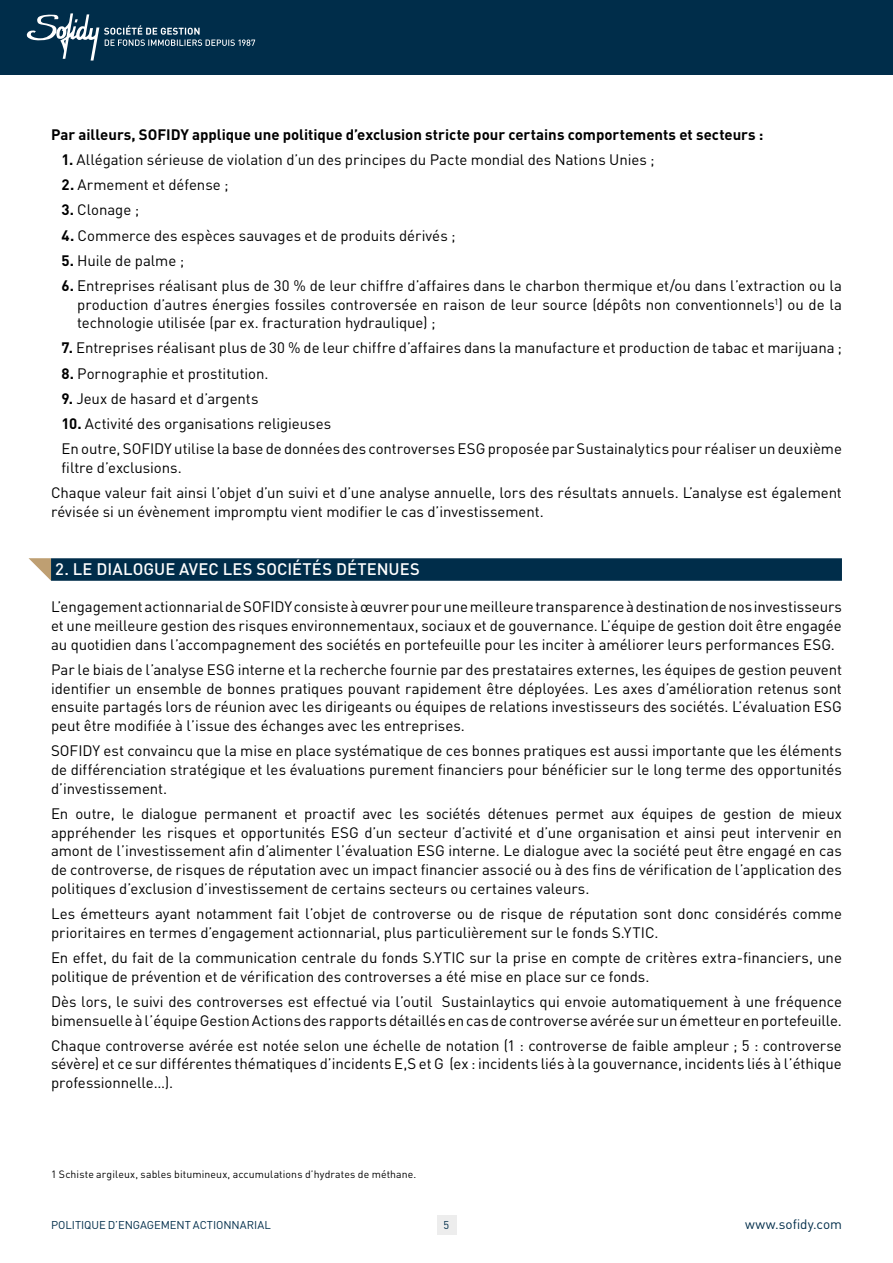
<style>
.page{position:relative;width:893px;height:1263px;background:#fff}
.page>*{position:absolute;margin:0;border:0;box-sizing:border-box;transform-origin:0 0}
.t1{font:500 16.5px "DIN";letter-spacing:.005em;color:#fff}
.t2{font:15px/18.8px "DIN";letter-spacing:-.005em;color:#000;text-align:justify}
.t3{font:700 15px "DIN";color:#000}
.t4{font:13.5px "DIN";color:#002d4a}
.t5{font:11.25px "DIN";letter-spacing:-.005em;color:#002d4a}
.t6{font:10.5px "DIN";letter-spacing:.01em;color:#000}
.s1{font-weight:700}
</style>
<div class="page">
<div style="left:0;top:0;width:893px;height:74px;background:#002d4a"></div>
<div style="left:51px;top:558px;width:791px;height:23px;background:#002d4a"></div>
<svg style="left:29px;top:558px;width:22px;height:23px"></svg>
<div style="left:437px;top:1216px;width:19px;height:19px;background:#ededed"></div>
<svg style="left:27px;top:13px;width:228px;height:48px"></svg>
<p class="t3" style="left:51px;top:125px;width:714px">Par ailleurs, SOFIDY applique une politique d’exclusion stricte pour certains comportements et secteurs :</p>
<p class="t2" style="left:62px;top:150px;width:595px"><span class="s1">1.</span> Allégation sérieuse de violation d’un des principes du Pacte mondial des Nations Unies ;</p>
<p class="t2" style="left:62px;top:175px;width:169px"><span class="s1">2.</span> Armement et défense ;</p>
<p class="t2" style="left:62px;top:200px;width:79px"><span class="s1">3.</span> Clonage ;</p>
<p class="t2" style="left:62px;top:225px;width:395px"><span class="s1">4.</span> Commerce des espèces sauvages et de produits dérivés ;</p>
<p class="t2" style="left:62px;top:251px;width:124px"><span class="s1">5.</span> Huile de palme ;</p>
<p class="t2" style="left:77px;top:276px;width:766px;text-indent:-16px"><span class="s1">6.</span> Entreprises réalisant plus de 30 % de leur chiffre d’affaires dans le charbon thermique et/ou dans l’extraction ou la production d’autres énergies fossiles controversée en raison de leur source (dépôts non conventionnels<sup>1</sup>) ou de la technologie utilisée (par ex. fracturation hydraulique) ;</p>
<p class="t2" style="left:62px;top:338px;width:782px"><span class="s1">7.</span> Entreprises réalisant plus de 30 % de leur chiffre d’affaires dans la manufacture et production de tabac et marijuana ;</p>
<p class="t2" style="left:62px;top:363px;width:206px"><span class="s1">8.</span> Pornographie et prostitution.</p>
<p class="t2" style="left:62px;top:389px;width:198px"><span class="s1">9.</span> Jeux de hasard et d’argents</p>
<p class="t2" style="left:62px;top:411px;width:782px;line-height:25.2px"><span class="s1">10.</span> Activité des organisations religieuses<br>En outre, SOFIDY utilise la base de données des controverses ESG proposée par Sustainalytics pour réaliser un deuxième</p>
<p class="t2" style="left:51px;top:454px;width:792px;line-height:25.2px;text-indent:11px">filtre d’exclusions.<br>Chaque valeur fait ainsi l’objet d’un suivi et d’une analyse annuelle, lors des résultats annuels. L’analyse est également</p>
<p class="t2" style="left:51px;top:501px;width:492px">révisée si un évènement impromptu vient modifier le cas d’investissement.</p>
<p class="t1" style="left:55px;top:559px;width:366px">2. LE DIALOGUE AVEC LES SOCIÉTÉS DÉTENUES</p>
<p class="t2" style="left:51px;top:597px;width:792px">L’engagement actionnarial de SOFIDY consiste à œuvrer pour une meilleure transparence à destination de nos investisseurs et une meilleure gestion des risques environnementaux, sociaux et de gouvernance. L’équipe de gestion doit être engagée au quotidien dans l’accompagnement des sociétés en portefeuille pour les inciter à améliorer leurs performances ESG.</p>
<p class="t2" style="left:51px;top:660px;width:792px">Par le biais de l’analyse ESG interne et la recherche fournie par des prestataires externes, les équipes de gestion peuvent identifier un ensemble de bonnes pratiques pouvant rapidement être déployées. Les axes d’amélioration retenus sont ensuite partagés lors de réunion avec les dirigeants ou équipes de relations investisseurs des sociétés. L’évaluation ESG peut être modifiée à l’issue des échanges avec les entreprises.</p>
<p class="t2" style="left:51px;top:741px;width:792px">SOFIDY est convaincu que la mise en place systématique de ces bonnes pratiques est aussi importante que les éléments de différenciation stratégique et les évaluations purement financiers pour bénéficier sur le long terme des opportunités d’investissement.</p>
<p class="t2" style="left:51px;top:804px;width:792px">En outre, le dialogue permanent et proactif avec les sociétés détenues permet aux équipes de gestion de mieux appréhender les risques et opportunités ESG d’un secteur d’activité et d’une organisation et ainsi peut intervenir en amont de l’investissement afin d’alimenter l’évaluation ESG interne. Le dialogue avec la société peut être engagé en cas de controverse, de risques de réputation avec un impact financier associé ou à des fins de vérification de l’application des politiques d’exclusion d’investissement de certains secteurs ou certaines valeurs.</p>
<p class="t2" style="left:51px;top:904px;width:792px">Les émetteurs ayant notamment fait l’objet de controverse ou de risque de réputation sont donc considérés comme prioritaires en termes d’engagement actionnarial, plus particulièrement sur le fonds S.YTIC.</p>
<p class="t2" style="left:51px;top:948px;width:792px">En effet, du fait de la communication centrale du fonds S.YTIC sur la prise en compte de critères extra-financiers, une politique de prévention et de vérification des controverses a été mise en place sur ce fonds.</p>
<p class="t2" style="left:51px;top:992px;width:792px">Dès lors, le suivi des controverses est effectué via l’outil Sustainlaytics qui envoie automatiquement à une fréquence bimensuelle à l’équipe Gestion Actions des rapports détaillés en cas de controverse avérée sur un émetteur en portefeuille.</p>
<p class="t2" style="left:51px;top:1036px;width:792px">Chaque controverse avérée est notée selon une échelle de notation (1 : controverse de faible ampleur ; 5 : controverse sévère) et ce sur différentes thématiques d’incidents E,S et G (ex : incidents liés à la gouvernance, incidents liés à l’éthique professionnelle…).</p>
<p class="t6" style="left:51px;top:1167px;width:365px">1 Schiste argileux, sables bitumineux, accumulations d’hydrates de méthane.</p>
<p class="t5" style="left:51px;top:1218px;width:221px">POLITIQUE D’ENGAGEMENT ACTIONNARIAL</p>
<p class="t4" style="left:745px;top:1216px;width:98px">www.sofidy.com</p>
<p class="t5" style="left:444px;top:1218px;width:7px">5</p>
</div>
